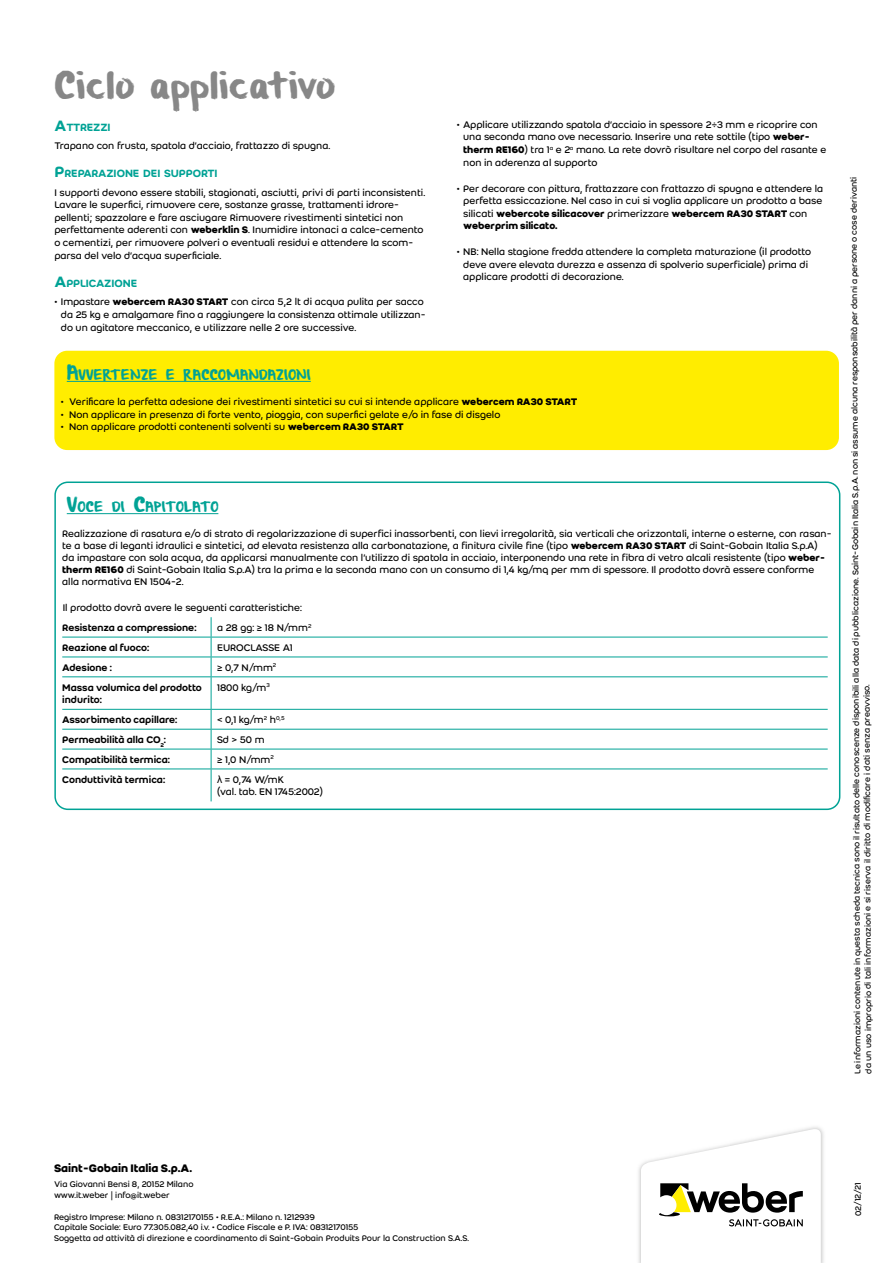
<style>
.page{position:relative;width:893px;height:1263px;background:#fff}
.page>*{position:absolute;margin:0;border:0;box-sizing:border-box;transform-origin:0 0}
.t1{font:30px "Weber Brush";letter-spacing:.015em;color:#878787}
.t2{font:700 12px "Weber";color:#000}
.t3{font:500 11.55px "Weber";letter-spacing:-.015em;color:#00a295}
.t4{font:11.55px "Weber Brush";letter-spacing:.015em;color:#00a295}
.t5{font:10.5px/12.6px "Weber";color:#000}
.t6{font:500 10.5px/12.6px "Weber";color:#000}
.t7{font:9px/10.8px "Weber";letter-spacing:-.005em;color:#000}
.s1{font-size:16.5px}
.s2{font-weight:700}
.s3{font-family:"Arial"}
</style>
<div class="page">
<img style="left:638px;top:1127px;width:186px;height:136px">
<svg style="left:641px;top:1128px;width:180px;height:135px"></svg>
<div style="left:54px;top:351px;width:785px;height:99px;background:#ffed00;border-radius:13px"></div>
<hr style="left:67px;top:381px;width:244px;height:1px;background:#00a295">
<hr style="left:67px;top:513px;width:151px;height:1px;background:#00a295">
<hr style="left:62px;top:637px;width:149px;height:1px;background:#00a295">
<hr style="left:211px;top:637px;width:617px;height:1px;background:#00a295">
<hr style="left:62px;top:657px;width:149px;height:1px;background:#00a295">
<hr style="left:211px;top:657px;width:617px;height:1px;background:#00a295">
<svg style="left:211px;top:617px;width:1px;height:59px"></svg>
<hr style="left:62px;top:676px;width:149px;height:1px;background:#00a295">
<hr style="left:211px;top:676px;width:617px;height:1px;background:#00a295">
<hr style="left:211px;top:677px;width:1px;height:32px;background:#00a295">
<hr style="left:62px;top:709px;width:149px;height:1px;background:#00a295">
<hr style="left:211px;top:709px;width:617px;height:1px;background:#00a295">
<hr style="left:62px;top:729px;width:149px;height:1px;background:#00a295">
<hr style="left:211px;top:729px;width:617px;height:1px;background:#00a295">
<hr style="left:62px;top:749px;width:149px;height:1px;background:#00a295">
<hr style="left:211px;top:749px;width:617px;height:1px;background:#00a295">
<svg style="left:211px;top:710px;width:1px;height:58px"></svg>
<hr style="left:62px;top:768px;width:149px;height:1px;background:#00a295">
<hr style="left:211px;top:768px;width:617px;height:1px;background:#00a295">
<hr style="left:211px;top:769px;width:1px;height:32px;background:#00a295">
<div style="left:54px;top:481px;width:786px;height:329px;border:2px solid #00a295;border-radius:13px"></div>
<h1 class="t1" style="left:54px;top:71px;width:282px">Ciclo applicativo</h1>
<p class="t3" style="left:54px;top:118px;width:58px"><span class="s1">A</span>TTREZZI</p>
<p class="t5" style="left:54px;top:139px;width:277px">Trapano con frusta, spatola d’acciaio, frattazzo di spugna.</p>
<p class="t3" style="left:54px;top:165px;width:165px"><span class="s1">P</span>REPARAZIONE DEI SUPPORTI</p>
<p class="t5" style="left:54px;top:186px;width:372px">I supporti devono essere stabili, stagionati, asciutti, privi di parti inconsistenti.<br>Lavare le superfici, rimuovere cere, sostanze grasse, trattamenti idrore&shy;pellenti; spazzolare e fare asciugare Rimuovere rivestimenti sintetici non perfettamente aderenti con <span class="s2">weberklin S</span>. Inumidire intonaci a calce-cemento o cementizi, per rimuovere polveri o eventuali residui e attendere la scom&shy;parsa del velo d’acqua superficiale.</p>
<p class="t3" style="left:54px;top:275px;width:84px"><span class="s1">A</span>PPLICAZIONE</p>
<p class="t5" style="left:61px;top:295px;width:366px;text-indent:-7px">• Impastare <span class="s2">webercem RA30 START</span> con circa 5,2 lt di acqua pulita per sacco da 25 kg e amalgamare fino a raggiungere la consistenza ottimale utilizzan&shy;do un agitatore meccanico, e utilizzare nelle 2 ore successive.</p>
<p class="t5" style="left:463px;top:118px;width:365px;text-indent:-7px">• Applicare utilizzando spatola d’acciaio in spessore 2÷3 mm e ricoprire con una seconda mano ove necessario. Inserire una rete sottile (tipo <span class="s2">weber&shy;therm RE160</span>) tra 1<sup>a</sup> e 2<sup>a</sup> mano. La rete dovrò risultare nel corpo del rasante e non in aderenza al supporto</p>
<p class="t5" style="left:463px;top:182px;width:361px;text-indent:-7px">• Per decorare con pittura, frattazzare con frattazzo di spugna e attendere la perfetta essiccazione. Nel caso in cui si voglia applicare un prodotto a base silicati <span class="s2">webercote silicacover</span> primerizzare <span class="s2">webercem RA30 START</span> con <span class="s2">weberprim silicato.</span></p>
<p class="t5" style="left:463px;top:245px;width:349px;text-indent:-7px">• NB: Nella stagione fredda attendere la completa maturazione (il prodotto deve avere elevata durezza e assenza di spolverio superficiale) prima di applicare prodotti di decorazione.</p>
<p class="t4" style="left:67px;top:369px;width:246px"><span class="s1">A</span>VVERTENZE E RACCOMANDAZIONI</p>
<p class="t5" style="left:61px;top:395px;width:518px">• Verificare la perfetta adesione dei rivestimenti sintetici su cui si intende applicare <span class="s2">webercem RA30 START</span></p>
<p class="t5" style="left:61px;top:408px;width:441px">• Non applicare in presenza di forte vento, pioggia, con superfici gelate e/o in fase di disgelo</p>
<p class="t5" style="left:61px;top:420px;width:344px">• Non applicare prodotti contenenti solventi su <span class="s2">webercem RA30 START</span></p>
<p class="t4" style="left:67px;top:501px;width:153px"><span class="s1">V</span>OCE DI <span class="s1">C</span>APITOLATO</p>
<p class="t5" style="left:62px;top:527px;width:771px;line-height:12px">Realizzazione di rasatura e/o di strato di regolarizzazione di superfici inassorbenti, con lievi irregolarità, sia verticali che orizzontali, interne o esterne, con rasan&shy;te a base di leganti idraulici e sintetici, ad elevata resistenza alla carbonatazione, a finitura civile fine (tipo <span class="s2">webercem RA30 START</span> di Saint-Gobain Italia S.p.A) da impastare con sola acqua, da applicarsi manualmente con l’utilizzo di spatola in acciaio, interponendo una rete in fibra di vetro alcali resistente (tipo <span class="s2">weber&shy;therm RE160</span> di Saint-Gobain Italia S.p.A) tra la prima e la seconda mano con un consumo di 1,4 kg/mq per mm di spessore. Il prodotto dovrà essere conforme alla normativa EN 1504-2.</p>
<p class="t5" style="left:63px;top:601px;width:241px">Il prodotto dovrà avere le seguenti caratteristiche:</p>
<p class="t6" style="left:62px;top:621px;width:136px">Resistenza a compressione:</p>
<p class="t5" style="left:217px;top:621px;width:96px">a 28 gg: ≥ 18 N/mm<sup>2</sup></p>
<p class="t6" style="left:62px;top:641px;width:89px">Reazione al fuoco:</p>
<p class="t5" style="left:217px;top:641px;width:77px">EUROCLASSE A1</p>
<p class="t6" style="left:62px;top:661px;width:51px">Adesione :</p>
<p class="t5" style="left:217px;top:661px;width:61px">≥ 0,7 N/mm<sup>2</sup></p>
<p class="t6" style="left:62px;top:681px;width:141px">Massa volumica del prodotto indurito:</p>
<p class="t5" style="left:217px;top:681px;width:54px">1800 kg/m<sup>3</sup></p>
<p class="t6" style="left:62px;top:713px;width:117px">Assorbimento capillare:</p>
<p class="t5" style="left:217px;top:713px;width:69px">&lt; 0,1 kg/m<sup>2</sup> h<sup>0,5</sup></p>
<p class="t6" style="left:62px;top:733px;width:105px">Permeabilità alla CO<sub>2</sub>:</p>
<p class="t5" style="left:217px;top:733px;width:49px">Sd &gt; 50 m</p>
<p class="t6" style="left:62px;top:753px;width:109px">Compatibilità termica:</p>
<p class="t5" style="left:217px;top:753px;width:58px">≥ 1,0 N/mm<sup>2</sup></p>
<p class="t6" style="left:62px;top:773px;width:104px">Conduttività termica:</p>
<p class="t5" style="left:217px;top:773px;width:107px"><span class="s3">λ</span> = 0,74 W/mK<br>(val. tab. EN 1745:2002)</p>
<p class="t7" style="left:850px;top:1074px;width:899px;line-height:11.9px;rotate:-90deg">Le informazioni contenute in questa scheda tecnica sono il risultato delle conoscenze disponibili alla data di pubblicazione. Saint-Gobain Italia S.p.A. non si assume alcuna responsabilità per danni a persone o cose derivanti da un uso improprio di tali informazioni e si riserva il diritto di modificare i dati senza preavviso.</p>
<p class="t2" style="left:54px;top:1159px;width:140px">Saint-Gobain Italia S.p.A.</p>
<p class="t7" style="left:54px;top:1179px;width:141px">Via Giovanni Bensi 8, 20152 Milano www.it.weber | info@it.weber</p>
<p class="t7" style="left:54px;top:1211px;width:417px">Registro Imprese: Milano n. 08312170155 • R.E.A.: Milano n. 1212939<br>Capitale Sociale: Euro 77.305.082,40 i.v. • Codice Fiscale e P. IVA: 08312170155<br>Soggetta ad attività di direzione e coordinamento di Saint-Gobain Produits Pour la Construction S.A.S.</p>
<p class="t7" style="left:852px;top:1215px;width:34px;rotate:-90deg">02/12/21</p>
</div>
